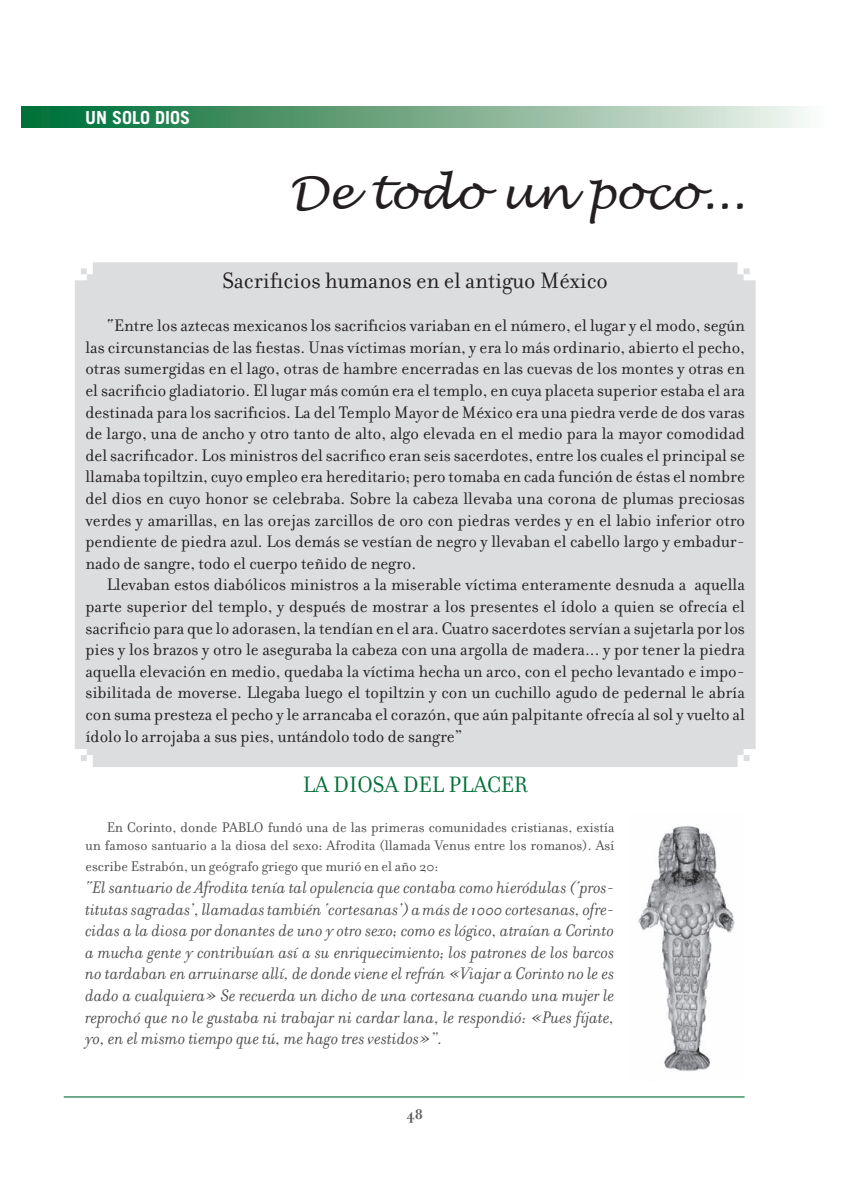
<style>
.page{position:relative;width:851px;height:1191px;background:#fff}
.page>*{position:absolute;margin:0;border:0;box-sizing:border-box;transform-origin:0 0}
.t1{font:italic 45px "Lucida Handwriting";color:#231f20}
.t2{font:24px "Filosofia";color:#231f20}
.t3{font:24px "Filosofia";color:#006f37}
.t4{font:18px/21.6px "Filosofia";color:#231f20;text-align:justify}
.t5{font:italic 18px/21.6px "Filosofia";color:#4b4c4d;text-align:justify}
.t6{font:700 18px "Trade Gothic";color:#fff}
.t7{font:15px/18px "Filosofia";color:#4b4c4d;text-align:right}
.t8{font:700 15px "Filosofia";color:#57585a}
</style>
<div class="page">
<div style="left:75px;top:262px;width:680px;height:505px;background:#dcdddf"></div>
<div style="left:21px;top:106px;width:808px;height:22px;background:linear-gradient(to right,#00682c,#f7f4ef)"></div>
<hr style="left:64px;top:1096px;width:680px;height:1px;background:#006f37">
<img style="left:638px;top:825px;width:97px;height:246px">
<p class="t6" style="left:85px;top:106px;width:107px">UN SOLO DIOS</p>
<h1 class="t1" style="left:289px;top:165px;width:457px">De todo un poco...</h1>
<h2 class="t2" style="left:222px;top:267px;width:387px">Sacrificios humanos en el antiguo México</h2>
<p class="t4" style="left:85px;top:315px;width:661px;text-indent:21px">“Entre los aztecas mexicanos los sacrificios variaban en el número, el lugar y el modo, según las circunstancias de las fiestas. Unas víctimas morían, y era lo más ordinario, abierto el pecho, otras sumergidas en el lago, otras de hambre encerradas en las cuevas de los montes y otras en el sacrificio gladiatorio. El lugar más común era el templo, en cuya placeta superior estaba el ara destinada para los sacrificios. La del Templo Mayor de México era una piedra verde de dos varas de largo, una de ancho y otro tanto de alto, algo elevada en el medio para la mayor comodidad del sacrificador. Los ministros del sacrifico eran seis sacerdotes, entre los cuales el principal se llamaba topiltzin, cuyo empleo era hereditario; pero tomaba en cada función de éstas el nombre del dios en cuyo honor se celebraba. Sobre la cabeza llevaba una corona de plumas preciosas verdes y amarillas, en las orejas zarcillos de oro con piedras verdes y en el labio inferior otro pendiente de piedra azul. Los demás se vestían de negro y llevaban el cabello largo y embadur&shy;nado de sangre, todo el cuerpo teñido de negro.</p>
<p class="t4" style="left:85px;top:574px;width:661px;text-indent:21px">Llevaban estos diabólicos ministros a la miserable víctima enteramente desnuda a aquella parte superior del templo, y después de mostrar a los presentes el ídolo a quien se ofrecía el sacrificio para que lo adorasen, la tendían en el ara. Cuatro sacerdotes servían a sujetarla por los pies y los brazos y otro le aseguraba la cabeza con una argolla de madera... y por tener la piedra aquella elevación en medio, quedaba la víctima hecha un arco, con el pecho levantado e impo&shy;sibilitada de moverse. Llegaba luego el topiltzin y con un cuchillo agudo de pedernal le abría con suma presteza el pecho y le arrancaba el corazón, que aún palpitante ofrecía al sol y vuelto al ídolo lo arrojaba a sus pies, untándolo todo de sangre”</p>
<h2 class="t3" style="left:302px;top:771px;width:226px">LA DIOSA DEL PLACER</h2>
<p class="t7" style="left:85px;top:818px;width:530px">En Corinto, donde PABLO fundó una de las primeras comunidades cristianas, existía<br>un famoso santuario a la diosa del sexo: Afrodita (llamada Venus entre los romanos). Así</p>
<p class="t7" style="left:85px;top:858px;width:354px">escribe Estrabón, un geógrafo griego que murió en el año 20:</p>
<p class="t5" style="left:85px;top:877px;width:530px">“El santuario de Afrodita tenía tal opulencia que contaba como hieródulas (‘pros&shy;titutas sagradas’, llamadas también ‘cortesanas’) a más de 1000 cortesanas, ofre&shy;cidas a la diosa por donantes de uno y otro sexo; como es lógico, atraían a Corinto a mucha gente y contribuían así a su enriquecimiento; los patrones de los barcos no tardaban en arruinarse allí, de donde viene el refrán «Viajar a Corinto no le es dado a cualquiera» Se recuerda un dicho de una cortesana cuando una mujer le reprochó que no le gustaba ni trabajar ni cardar lana, le respondió: «Pues fíjate, yo, en el mismo tiempo que tú, me hago tres vestidos»”.</p>
<p class="t8" style="left:406px;top:1105px;width:18px">48</p>
</div>
